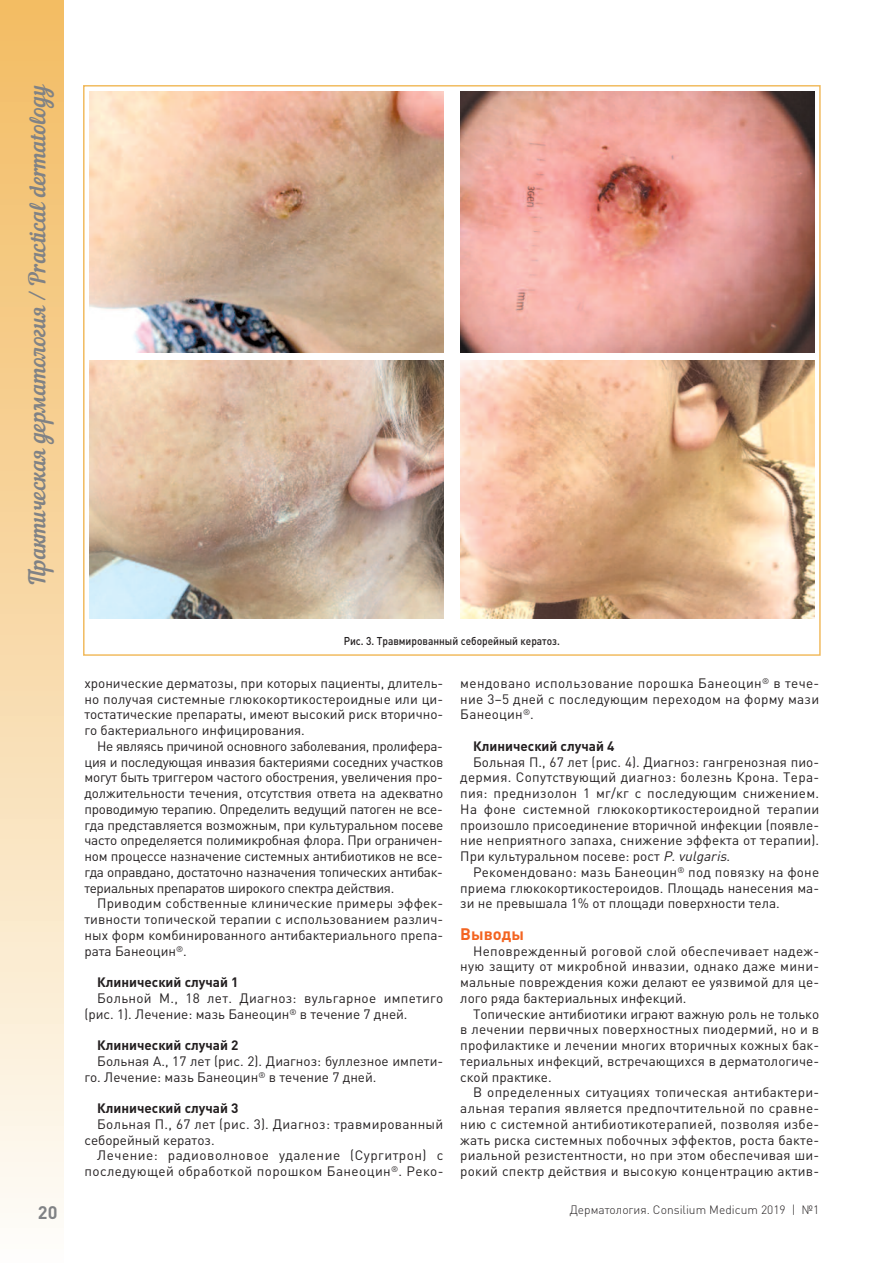
<style>
.page{position:relative;width:893px;height:1263px;background:#fff}
.page>*{position:absolute;margin:0;border:0;box-sizing:border-box;transform-origin:0 0}
.t1{font:22.5px "Nautilus Pompilius";color:#808285}
.t2{font:700 18px "DIN Pro";color:#808285}
.t3{font:700 16.5px "DIN Pro";color:#f36421}
.t4{font:13.5px/15.8px "DIN Pro";letter-spacing:.005em;color:#231f20;text-align:justify}
.t5{font:13.5px/15.8px "DIN Pro";letter-spacing:.03em;color:#231f20;text-align:right}
.t6{font:700 13.5px "DIN Pro";color:#231f20}
.t7{font:300 12px "DIN Pro";color:#231f20}
.t8{font:500 11.25px "DIN Pro";color:#231f20;scale:.9 1}
.s1{font-style:italic}
</style>
<div class="page">
<div style="left:0;top:0;width:64px;height:1263px;background:linear-gradient(to bottom,#f3ba60,#fefbf7)"></div>
<img style="left:89px;top:92px;width:354px;height:261px">
<img style="left:460px;top:92px;width:354px;height:261px">
<img style="left:89px;top:360px;width:354px;height:258px">
<img style="left:460px;top:360px;width:354px;height:258px">
<h1 class="t1" style="left:24px;top:585px;width:501px;rotate:-90deg">Практическая дерматология / Practical dermatology</h1>
<p class="t8" style="left:344px;top:634px;width:242px">Рис. 3. Травмированный себорейный кератоз.</p>
<p class="t4" style="left:84px;top:677px;width:360px">хронические дерматозы, при которых пациенты, длитель&shy;но получая системные глюкокортикостероидные или ци&shy;тостатические препараты, имеют высокий риск вторично&shy;го бактериального инфицирования.</p>
<p class="t4" style="left:84px;top:740px;width:360px;text-indent:13px">Не являясь причиной основного заболевания, пролифера&shy;ция и последующая инвазия бактериями соседних участков могут быть триггером частого обострения, увеличения про&shy;должительности течения, отсутствия ответа на адекватно проводимую терапию. Определить ведущий патоген не все&shy;гда представляется возможным, при культуральном посеве часто определяется полимикробная флора. При ограничен&shy;ном процессе назначение системных антибиотиков не все&shy;гда оправдано, достаточно назначения топических антибак&shy;териальных препаратов широкого спектра действия.</p>
<p class="t4" style="left:84px;top:897px;width:360px;text-indent:13px">Приводим собственные клинические примеры эффек&shy;тивности топической терапии с использованием различ&shy;ных форм комбинированного антибактериального препа&shy;рата Банеоцин<sup>®</sup>.</p>
<p class="t6" style="left:97px;top:977px;width:143px">клинический случай 1</p>
<p class="t4" style="left:84px;top:992px;width:360px;text-indent:13px">Больной М., 18 лет. Диагноз: вульгарное импетиго (рис. 1). Лечение: мазь Банеоцин<sup>®</sup> в течение 7 дней.</p>
<p class="t6" style="left:97px;top:1040px;width:143px">клинический случай 2</p>
<p class="t4" style="left:84px;top:1055px;width:360px;text-indent:13px">Больная А., 17 лет (рис. 2). Диагноз: буллезное импети&shy;го. Лечение: мазь Банеоцин<sup>®</sup> в течение 7 дней.</p>
<p class="t6" style="left:97px;top:1103px;width:143px">клинический случай 3</p>
<p class="t4" style="left:84px;top:1118px;width:360px;text-indent:13px">Больная П., 67 лет (рис. 3). Диагноз: травмированный себорейный кератоз.</p>
<p class="t5" style="left:84px;top:1149px;width:361px">Лечение: радиоволновое удаление (Сургитрон) с последующей обработкой порошком Банеоцин<sup>®</sup>. Реко-</p>
<p class="t4" style="left:460px;top:677px;width:361px">мендовано использование порошка Банеоцин<sup>®</sup> в тече&shy;ние 3–5 дней с последующим переходом на форму мази Банеоцин<sup>®</sup>.</p>
<p class="t6" style="left:473px;top:741px;width:143px">клинический случай 4</p>
<p class="t4" style="left:460px;top:755px;width:360px;text-indent:13px">Больная П., 67 лет (рис. 4). Диагноз: гангренозная пио&shy;дермия. Сопутствующий диагноз: болезнь Крона. Тера&shy;пия: преднизолон 1 мг/кг с последующим снижением.<br>На фоне системной глюкокортикостероидной терапии произошло присоединение вторичной инфекции (появле&shy;ние неприятного запаха, снижение эффекта от терапии).<br>При культуральном посеве: рост <span class="s1">P.vulgaris</span>.</p>
<p class="t4" style="left:460px;top:866px;width:360px;text-indent:13px">Рекомендовано: мазь Банеоцин<sup>®</sup> под повязку на фоне приема глюкокортикостероидов. Площадь нанесения ма&shy;зи не превышала 1% от площади поверхности тела.</p>
<p class="t3" style="left:460px;top:928px;width:65px">выводы</p>
<p class="t4" style="left:460px;top:944px;width:360px;text-indent:13px">Неповрежденный роговой слой обеспечивает надеж&shy;ную защиту от микробной инвазии, однако даже мини&shy;мальные повреждения кожи делают ее уязвимой для це&shy;лого ряда бактериальных инфекций.</p>
<p class="t4" style="left:460px;top:1007px;width:360px;text-indent:13px">Топические антибиотики играют важную роль не только в лечении первичных поверхностных пиодермий, но и в профилактике и лечении многих вторичных кожных бак&shy;териальных инфекций, встречающихся в дерматологиче&shy;ской практике.</p>
<p class="t4" style="left:460px;top:1086px;width:360px;text-indent:13px">В определенных ситуациях топическая антибактери&shy;альная терапия является предпочтительной по сравне&shy;нию с системной антибиотикотерапией, позволяя избе&shy;жать риска системных побочных эффектов, роста бакте&shy;риальной резистентности, но при этом обеспечивая ши&shy;рокий спектр действия и высокую концентрацию актив-</p>
<h2 class="t2" style="left:38px;top:1206px;width:21px">20</h2>
<p class="t7" style="left:570px;top:1205px;width:251px">Дерматология. Consilium Medicum 2019 | №1</p>
</div>
